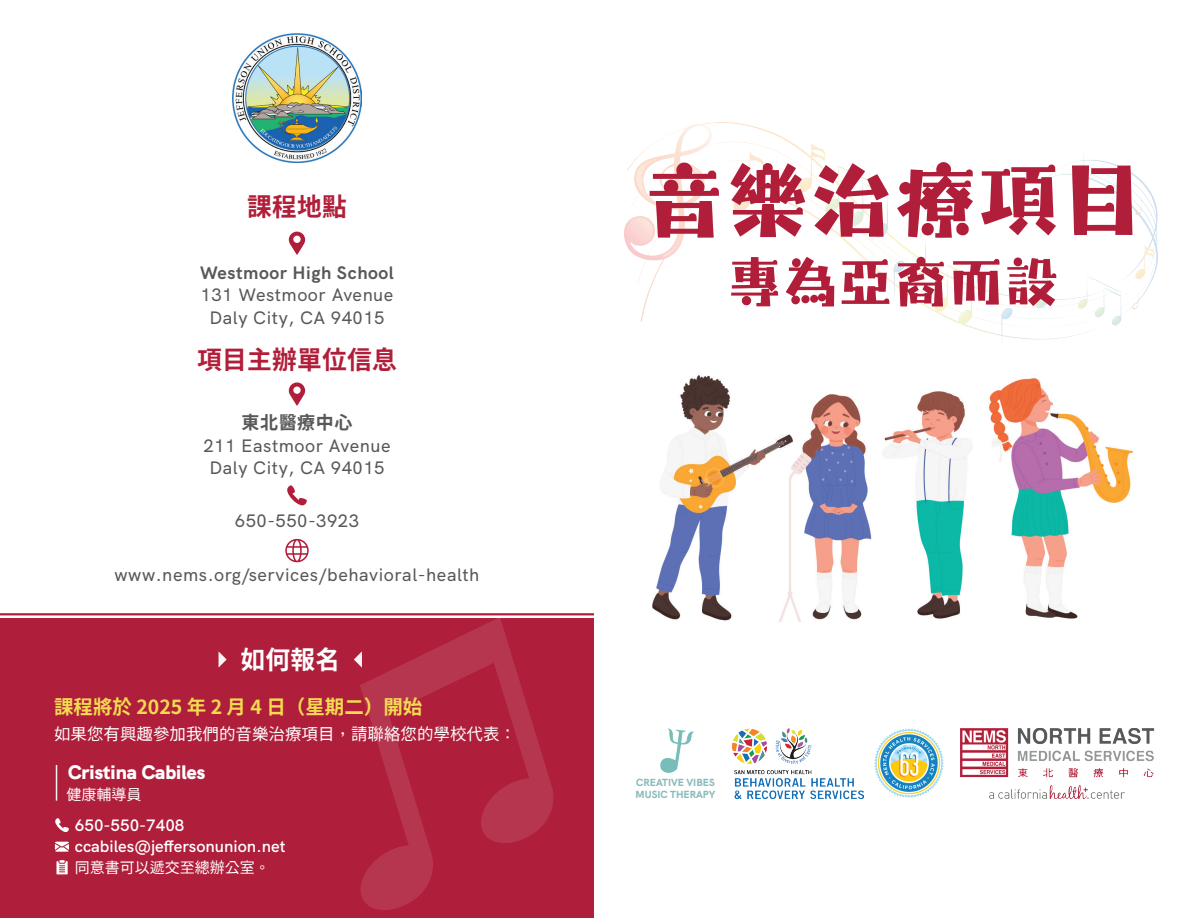
<style>
.page{position:relative;width:1188px;height:918px;background:#fff}
.page>*{position:absolute;margin:0;border:0;box-sizing:border-box;transform-origin:0 0}
.t1{font:700 25.5px "Taipei Sans TC Beta";letter-spacing:.01em;color:#b11e3a}
.t2{font:700 25.5px "Taipei Sans TC Beta";color:#fff}
.t3{font:700 19.5px "Taipei Sans TC Beta";color:#f3db4f}
.t4{font:900 19.5px "HK Grotesk";color:#fff}
.t5{font:500 18px/22.5px "HK Grotesk";letter-spacing:.03em;color:#58585a;text-align:center}
.t6{font:700 18px "HK Grotesk";letter-spacing:.03em;color:#58585a}
.t7{font:700 18px "Taipei Sans TC Beta";letter-spacing:.03em;color:#58585a}
.t8{font:600 16.5px/21px "HK Grotesk";color:#fff}
.t9{font:16.5px "Taipei Sans TC Beta";color:#fff}
.t10{font:15px "Taipei Sans TC Beta";color:#fff}
.t11{font:800 10.35px/12.5px "HK Grotesk";color:#88bcba}
</style>
<div class="page">
<img style="left:624px;top:122px;width:534px;height:218px">
<div style="left:0;top:619px;width:594px;height:299px;background:#af1e3a"></div>
<svg style="left:355px;top:618px;width:201px;height:292px"></svg>
<hr style="left:0;top:613px;width:594px;height:2px;background:#b21e3a">
<img style="left:960px;top:728px;width:194px;height:71px">
<img style="left:660px;top:728px;width:33px;height:45px">
<img style="left:874px;top:728px;width:70px;height:70px">
<img style="left:733px;top:728px;width:130px;height:70px">
<img style="left:232px;top:33px;width:130px;height:130px">
<img style="left:652px;top:375px;width:482px;height:247px">
<svg style="left:650px;top:163px;width:69px;height:75px"></svg>
<svg style="left:730px;top:163px;width:75px;height:74px"></svg>
<svg style="left:814px;top:163px;width:75px;height:74px"></svg>
<svg style="left:897px;top:162px;width:76px;height:76px"></svg>
<svg style="left:981px;top:164px;width:75px;height:71px"></svg>
<svg style="left:1072px;top:165px;width:60px;height:70px"></svg>
<svg style="left:731px;top:257px;width:47px;height:49px"></svg>
<svg style="left:786px;top:257px;width:48px;height:49px"></svg>
<svg style="left:842px;top:259px;width:47px;height:45px"></svg>
<svg style="left:898px;top:257px;width:46px;height:49px"></svg>
<svg style="left:953px;top:259px;width:47px;height:46px"></svg>
<svg style="left:1007px;top:257px;width:49px;height:49px"></svg>
<svg style="left:289px;top:382px;width:16px;height:24px"></svg>
<svg style="left:289px;top:232px;width:16px;height:23px"></svg>
<svg style="left:285px;top:539px;width:24px;height:23px"></svg>
<svg style="left:287px;top:485px;width:20px;height:20px"></svg>
<svg style="left:219px;top:652px;width:8px;height:15px"></svg>
<svg style="left:354px;top:651px;width:8px;height:17px"></svg>
<svg style="left:55px;top:818px;width:14px;height:14px"></svg>
<svg style="left:55px;top:842px;width:14px;height:10px"></svg>
<svg style="left:57px;top:860px;width:11px;height:14px"></svg>
<hr style="left:56px;top:765px;width:1px;height:36px;background:#f4f5f6">
<h1 class="t1" style="left:247px;top:192px;width:101px">課程地點</h1>
<p class="t6" style="left:200px;top:259px;width:195px">Westmoor High School</p>
<p class="t5" style="left:201px;top:282px;width:194px">131 Westmoor Avenue<br>Daly City, CA 94015</p>
<h1 class="t1" style="left:197px;top:345px;width:201px">項目主辦單位信息</h1>
<p class="t7" style="left:242px;top:412px;width:112px">東北醫療中心</p>
<p class="t5" style="left:203px;top:433px;width:189px">211 Eastmoor Avenue<br>Daly City, CA 94015</p>
<p class="t5" style="left:235px;top:508px;width:126px">650-550-3923</p>
<p class="t5" style="left:115px;top:562px;width:366px">www.nems.org/services/behavioral-health</p>
<h1 class="t2" style="left:240px;top:645px;width:101px">如何報名</h1>
<p class="t3" style="left:54px;top:696px;width:370px">課程將於 2025 年 2 月 4 日（星期二）開始</p>
<p class="t9" style="left:54px;top:724px;width:463px">如果您有興趣參加我們的音樂治療項目，請聯絡您的學校代表：</p>
<p class="t4" style="left:68px;top:757px;width:138px">Cristina Cabiles</p>
<p class="t10" style="left:67px;top:786px;width:76px">健康輔導員</p>
<p class="t8" style="left:75px;top:814px;width:212px">650-550-7408 ccabiles@jeffersonunion.net</p>
<p class="t10" style="left:75px;top:859px;width:197px">同意書可以遞交至總辦公室。</p>
<p class="t11" style="left:636px;top:775px;width:81px">CREATIVE VIBES<br>MUSIC THERAPY</p>
</div>
